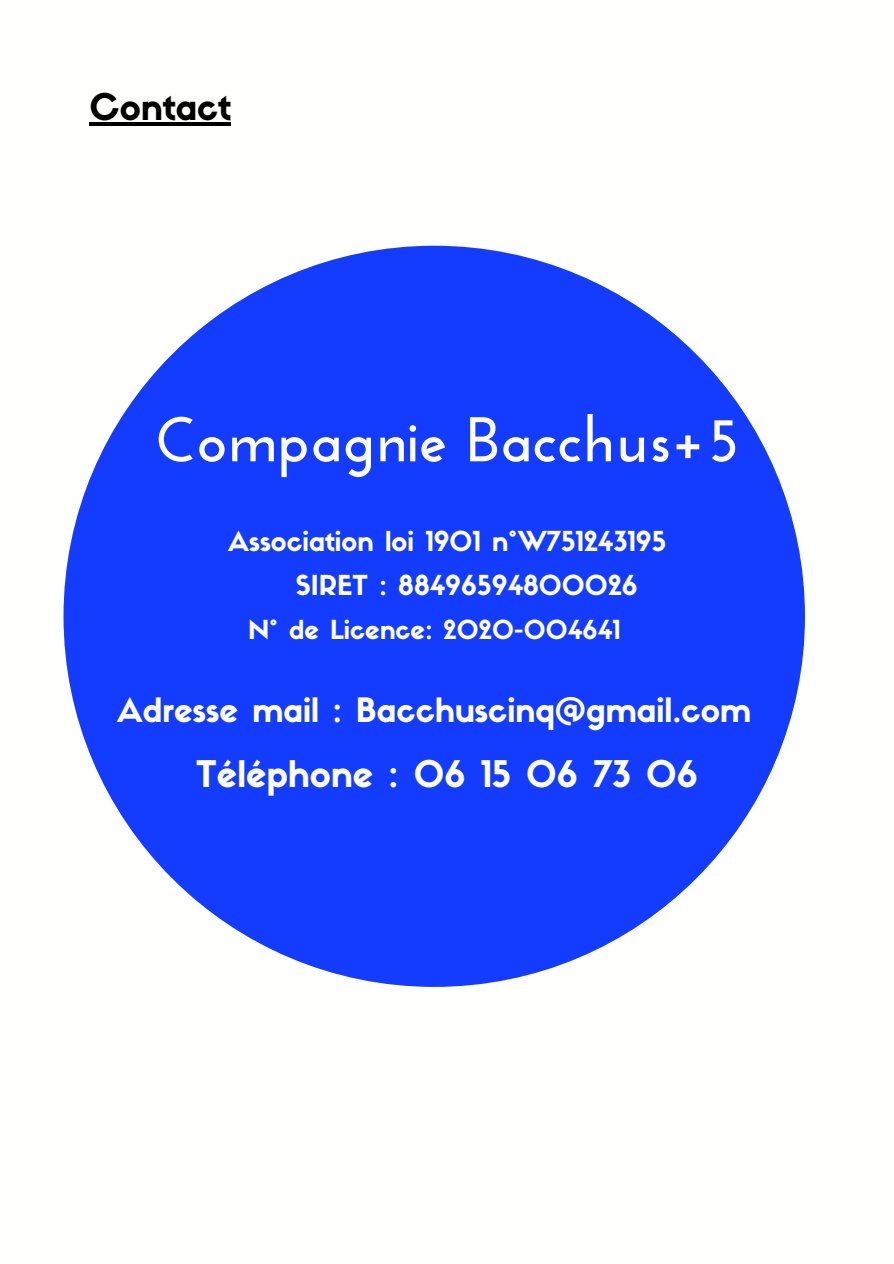
<style>
.page{position:relative;width:894px;height:1264px;background:#fff}
.page>*{position:absolute;margin:0;border:0;box-sizing:border-box;transform-origin:0 0}
.t1{font:700 63px "Josefin Sans";color:#fff}
.t2{font:36px "Sifonn Basic";color:#fff}
.t3{font:36px "Sifonn Basic";color:#000}
.t4{font:33px "Sifonn Basic";color:#fff}
.t5{font:27px "Sifonn Basic";color:#fff}
.t6{font:27px "Sifonn Basic";color:#fffffd}
.t7{font:25.8px "Sifonn Basic";color:#fff}
</style>
<div class="page">
<hr style="left:89px;top:122px;width:142px;height:3px;background:#000">
<div style="left:63px;top:246px;width:741px;height:740px;background:#133cff;border-radius:50%"></div>
<p class="t3" style="left:89px;top:93px;width:143px">Contact</p>
<h1 class="t1" style="left:155px;top:414px;width:586px">Compagnie Bacchus+5</h1>
<p class="t5" style="left:228px;top:531px;width:439px">Association loi 1901 n°W751243195</p>
<p class="t6" style="left:296px;top:575px;width:343px">SIRET : 88496594800026</p>
<p class="t7" style="left:248px;top:619px;width:373px">N° de Licence: 2020-004641</p>
<p class="t4" style="left:117px;top:697px;width:635px">Adresse mail : Bacchuscinq@gmail.com</p>
<p class="t2" style="left:196px;top:760px;width:503px">Téléphone : 06 15 06 73 06</p>
</div>
